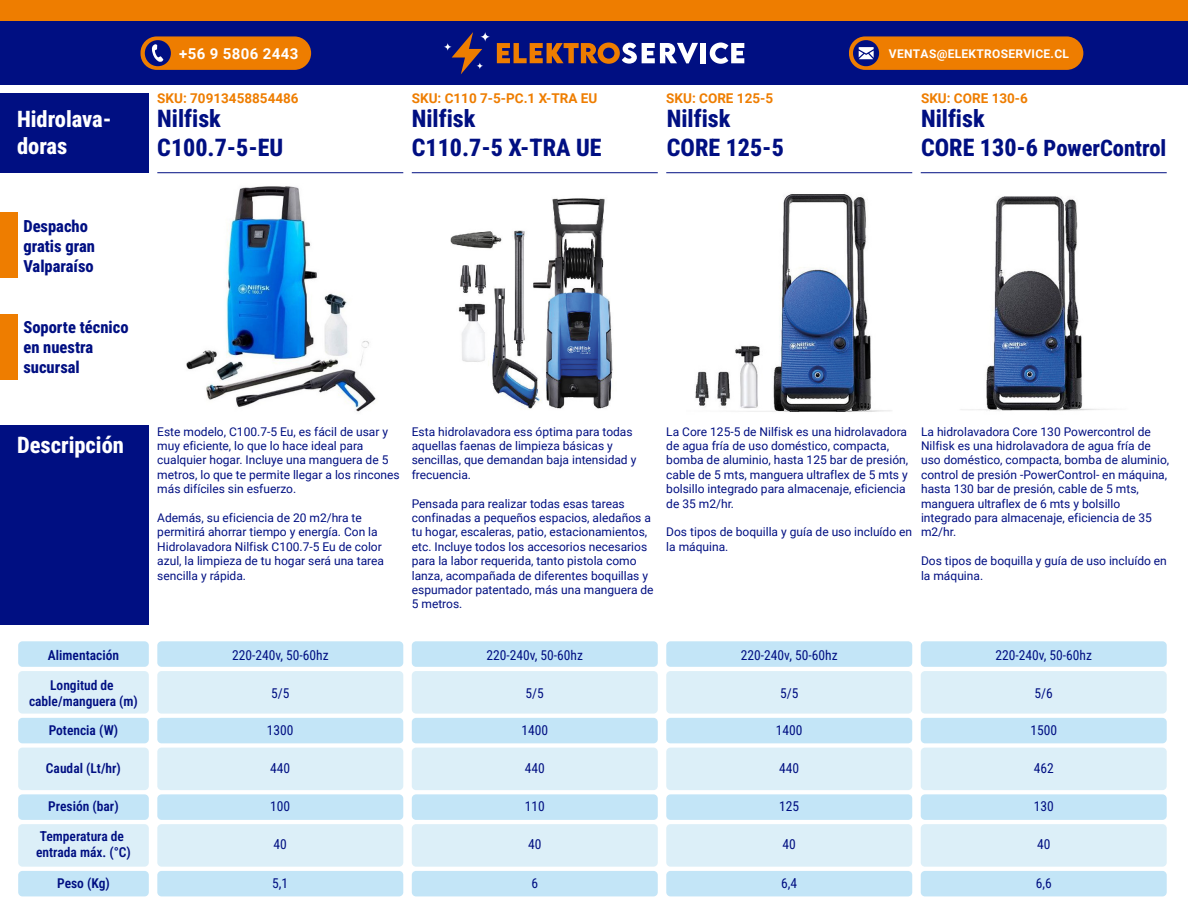
<style>
.page{position:relative;width:1188px;height:918px;background:#fff}
.page>*{position:absolute;margin:0;border:0;box-sizing:border-box;transform-origin:0 0}
.t1{font:800 24px/28.8px "Roboto Condensed";color:#000f82}
.t2{font:800 22.5px/27px "Roboto Condensed";color:#fff}
.t3{font:800 22.5px "Roboto Condensed";color:#000f82}
.t4{font:800 16.5px/19.8px "Roboto Condensed";color:#000f82}
.t5{font:700 15px "Roboto";letter-spacing:.025em;color:#fff}
.t6{font:13.5px "Roboto Condensed";color:#000f82}
.t7{font:600 13.5px/16.2px "Roboto Condensed";color:#000f82;text-align:center}
.t8{font:700 13.5px "Roboto";color:#ee7d00}
.t9{font:12px/14.4px "Roboto";color:#000f82}
.t10{font:700 12px "Roboto";letter-spacing:.025em;color:#fff}
.s1{font-size:24px}
</style>
<div class="page">
<div style="left:0;top:0;width:1188px;height:21px;background:#ee7d00"></div>
<div style="left:0;top:21px;width:1188px;height:64px;background:#000f82"></div>
<div style="left:0;top:425px;width:149px;height:199px;background:#000f82"></div>
<div style="left:0;top:94px;width:149px;height:79px;background:#000f82"></div>
<hr style="left:157px;top:172px;width:246px;height:1px;background:#000f82">
<div style="left:157px;top:794px;width:246px;height:26px;background:#c3e5f7;border-radius:4px"></div>
<div style="left:157px;top:824px;width:246px;height:43px;background:#dceff8;border-radius:4px"></div>
<div style="left:18px;top:794px;width:131px;height:26px;background:#c3e5f7;border-radius:4px"></div>
<div style="left:18px;top:824px;width:131px;height:43px;background:#dceff8;border-radius:4px"></div>
<div style="left:157px;top:641px;width:246px;height:26px;background:#c3e5f7;border-radius:4px"></div>
<div style="left:18px;top:641px;width:131px;height:26px;background:#c3e5f7;border-radius:4px"></div>
<div style="left:157px;top:671px;width:246px;height:43px;background:#dceff8;border-radius:4px"></div>
<div style="left:18px;top:671px;width:131px;height:43px;background:#dceff8;border-radius:4px"></div>
<div style="left:157px;top:718px;width:246px;height:25px;background:#c3e5f7;border-radius:4px"></div>
<div style="left:18px;top:718px;width:131px;height:25px;background:#c3e5f7;border-radius:4px"></div>
<div style="left:157px;top:748px;width:246px;height:42px;background:#dceff8;border-radius:4px"></div>
<div style="left:18px;top:748px;width:131px;height:42px;background:#dceff8;border-radius:4px"></div>
<div style="left:157px;top:871px;width:246px;height:25px;background:#c3e5f7;border-radius:4px"></div>
<div style="left:18px;top:871px;width:131px;height:25px;background:#c3e5f7;border-radius:4px"></div>
<hr style="left:921px;top:172px;width:246px;height:1px;background:#000f82">
<hr style="left:666px;top:172px;width:246px;height:1px;background:#000f82">
<hr style="left:412px;top:172px;width:246px;height:1px;background:#000f82">
<div style="left:412px;top:794px;width:246px;height:26px;background:#c3e5f7;border-radius:4px"></div>
<div style="left:412px;top:824px;width:246px;height:43px;background:#dceff8;border-radius:4px"></div>
<div style="left:666px;top:794px;width:246px;height:26px;background:#c3e5f7;border-radius:4px"></div>
<div style="left:666px;top:824px;width:246px;height:43px;background:#dceff8;border-radius:4px"></div>
<div style="left:921px;top:794px;width:246px;height:26px;background:#c3e5f7;border-radius:4px"></div>
<div style="left:921px;top:824px;width:246px;height:43px;background:#dceff8;border-radius:4px"></div>
<div style="left:412px;top:641px;width:246px;height:26px;background:#c3e5f7;border-radius:4px"></div>
<div style="left:666px;top:641px;width:246px;height:26px;background:#c3e5f7;border-radius:4px"></div>
<div style="left:921px;top:641px;width:246px;height:26px;background:#c3e5f7;border-radius:4px"></div>
<div style="left:412px;top:671px;width:246px;height:43px;background:#dceff8;border-radius:4px"></div>
<div style="left:666px;top:671px;width:246px;height:43px;background:#dceff8;border-radius:4px"></div>
<div style="left:921px;top:671px;width:246px;height:43px;background:#dceff8;border-radius:4px"></div>
<div style="left:412px;top:718px;width:246px;height:25px;background:#c3e5f7;border-radius:4px"></div>
<div style="left:666px;top:718px;width:246px;height:25px;background:#c3e5f7;border-radius:4px"></div>
<div style="left:921px;top:718px;width:246px;height:25px;background:#c3e5f7;border-radius:4px"></div>
<div style="left:412px;top:748px;width:246px;height:42px;background:#dceff8;border-radius:4px"></div>
<div style="left:666px;top:748px;width:246px;height:42px;background:#dceff8;border-radius:4px"></div>
<div style="left:921px;top:748px;width:246px;height:42px;background:#dceff8;border-radius:4px"></div>
<div style="left:412px;top:871px;width:246px;height:25px;background:#c3e5f7;border-radius:4px"></div>
<div style="left:666px;top:871px;width:246px;height:25px;background:#c3e5f7;border-radius:4px"></div>
<div style="left:921px;top:871px;width:246px;height:25px;background:#c3e5f7;border-radius:4px"></div>
<svg style="left:452px;top:32px;width:30px;height:42px"></svg>
<svg style="left:444px;top:43px;width:8px;height:8px"></svg>
<svg style="left:480px;top:32px;width:10px;height:10px"></svg>
<svg style="left:476px;top:62px;width:7px;height:7px"></svg>
<svg style="left:497px;top:43px;width:201px;height:21px"></svg>
<div style="left:701px;top:43px;width:5px;height:20px;background:#fff"></div>
<svg style="left:710px;top:43px;width:34px;height:21px"></svg>
<img style="left:960px;top:196px;width:148px;height:215px">
<img style="left:695px;top:194px;width:197px;height:218px">
<img style="left:450px;top:198px;width:163px;height:211px">
<div style="left:849px;top:36px;width:234px;height:34px;background:#ee7d00;border-radius:16px"></div>
<svg style="left:853px;top:40px;width:26px;height:26px"></svg>
<div style="left:141px;top:36px;width:170px;height:34px;background:#ee7d00;border-radius:16px"></div>
<div style="left:145px;top:40px;width:26px;height:26px;background:#000f82;border-radius:50%"></div>
<svg style="left:152px;top:44px;width:11px;height:18px"></svg>
<img style="left:186px;top:186px;width:190px;height:226px">
<div style="left:0;top:213px;width:17px;height:65px;background:#ee7d00"></div>
<div style="left:0;top:314px;width:17px;height:65px;background:#ee7d00"></div>
<p class="t5" style="left:179px;top:43px;width:121px">+56 9 5806 2443</p>
<p class="t10" style="left:889px;top:46px;width:182px">VENTAS@ELEKTROSERVICE.CL</p>
<p class="t8" style="left:157px;top:89px;width:143px">SKU: 70913458854486</p>
<h2 class="t2" style="left:17px;top:105px;width:96px">Hidrolava&shy;doras</h2>
<h1 class="t1" style="left:157px;top:104px;width:128px">Nilfisk<br>C100.7-5-EU</h1>
<p class="t8" style="left:412px;top:89px;width:187px">SKU: C110 7-5-PC.1 X-TRA EU</p>
<p class="t8" style="left:666px;top:89px;width:108px">SKU: CORE 125-5</p>
<p class="t8" style="left:921px;top:89px;width:108px">SKU: CORE 130-6</p>
<h1 class="t1" style="left:412px;top:104px;width:191px">Nilfisk<br>C110.7-5 X-TRA UE</h1>
<h1 class="t1" style="left:921px;top:104px;width:65px">Nilfisk</h1>
<h1 class="t1" style="left:667px;top:104px;width:119px">Nilfisk<br>CORE 125-5</h1>
<h2 class="t3" style="left:921px;top:132px;width:247px"><span class="s1">CORE 130-6</span> PowerControl</h2>
<h3 class="t4" style="left:23px;top:216px;width:73px">Despacho gratis gran<br>Valparaíso</h3>
<h3 class="t4" style="left:23px;top:317px;width:107px">Soporte técnico en nuestra sucursal</h3>
<h2 class="t2" style="left:17px;top:431px;width:108px">Descripción</h2>
<p class="t9" style="left:157px;top:424px;width:244px">Este modelo, C100.7-5 Eu, es fácil de usar y muy eficiente, lo que lo hace ideal para cualquier hogar. Incluye una manguera de 5 metros, lo que te permite llegar a los rincones más difíciles sin esfuerzo.</p>
<p class="t9" style="left:157px;top:510px;width:228px">Además, su eficiencia de 20 m2/hra te permitirá ahorrar tiempo y energía. Con la Hidrolavadora Nilfisk C100.7-5 Eu de color azul, la limpieza de tu hogar será una tarea sencilla y rápida.</p>
<p class="t9" style="left:412px;top:424px;width:226px">Esta hidrolavadora ess óptima para todas aquellas faenas de limpieza básicas y sencillas, que demandan baja intensidad y frecuencia.</p>
<p class="t9" style="left:412px;top:496px;width:243px">Pensada para realizar todas esas tareas confinadas a pequeños espacios, aledaños a tu hogar, escaleras, patio, estacionamientos, etc. Incluye todos los accesorios necesarios para la labor requerida, tanto pistola como lanza, acompañada de diferentes boquillas y espumador patentado, más una manguera de 5 metros.</p>
<p class="t9" style="left:666px;top:424px;width:243px">La Core 125-5 de Nilfisk es una hidrolavadora de agua fría de uso doméstico, compacta, bomba de aluminio, hasta 125 bar de presión, cable de 5 mts, manguera ultraflex de 5 mts y bolsillo integrado para almacenaje, eficiencia de 35 m2/hr.</p>
<p class="t9" style="left:666px;top:524px;width:247px">Dos tipos de boquilla y guía de uso incluído en la máquina.</p>
<p class="t9" style="left:921px;top:424px;width:250px">La hidrolavadora Core 130 Powercontrol de Nilfisk es una hidrolavadora de agua fría de uso doméstico, compacta, bomba de aluminio, control de presión -PowerControl- en máquina, hasta 130 bar de presión, cable de 5 mts, manguera ultraflex de 6 mts y bolsillo integrado para almacenaje, eficiencia de 35 m2/hr.</p>
<p class="t9" style="left:921px;top:553px;width:247px">Dos tipos de boquilla y guía de uso incluído en la máquina.</p>
<p class="t7" style="left:48px;top:646px;width:73px">Alimentación</p>
<p class="t6" style="left:232px;top:645px;width:98px">220-240v, 50-60hz</p>
<p class="t7" style="left:29px;top:676px;width:110px">Longitud de cable/manguera (m)</p>
<p class="t6" style="left:271px;top:684px;width:20px">5/5</p>
<p class="t7" style="left:49px;top:721px;width:71px">Potencia (W)</p>
<p class="t6" style="left:267px;top:720px;width:28px">1300</p>
<p class="t7" style="left:46px;top:759px;width:77px">Caudal (Lt/hr)</p>
<p class="t6" style="left:270px;top:759px;width:22px">440</p>
<p class="t7" style="left:48px;top:798px;width:72px">Presión (bar)</p>
<p class="t6" style="left:270px;top:797px;width:22px">100</p>
<p class="t7" style="left:36px;top:828px;width:96px;text-align:left">Temperatura de entrada máx. (°C)</p>
<p class="t6" style="left:274px;top:835px;width:15px">40</p>
<p class="t7" style="left:57px;top:874px;width:54px">Peso (Kg)</p>
<p class="t6" style="left:272px;top:873px;width:17px">5,1</p>
<p class="t6" style="left:486px;top:645px;width:98px">220-240v, 50-60hz</p>
<p class="t6" style="left:526px;top:684px;width:20px">5/5</p>
<p class="t6" style="left:521px;top:720px;width:28px">1400</p>
<p class="t6" style="left:525px;top:759px;width:22px">440</p>
<p class="t6" style="left:525px;top:797px;width:22px">110</p>
<p class="t6" style="left:528px;top:835px;width:15px">40</p>
<p class="t6" style="left:741px;top:645px;width:98px">220-240v, 50-60hz</p>
<p class="t6" style="left:780px;top:684px;width:20px">5/5</p>
<p class="t6" style="left:776px;top:720px;width:28px">1400</p>
<p class="t6" style="left:779px;top:759px;width:22px">440</p>
<p class="t6" style="left:779px;top:797px;width:22px">125</p>
<p class="t6" style="left:783px;top:835px;width:15px">40</p>
<p class="t6" style="left:995px;top:645px;width:98px">220-240v, 50-60hz</p>
<p class="t6" style="left:1035px;top:684px;width:20px">5/6</p>
<p class="t6" style="left:1030px;top:720px;width:28px">1500</p>
<p class="t6" style="left:1034px;top:759px;width:22px">462</p>
<p class="t6" style="left:1034px;top:797px;width:22px">130</p>
<p class="t6" style="left:1037px;top:835px;width:15px">40</p>
<p class="t6" style="left:531px;top:873px;width:8px">6</p>
<p class="t6" style="left:781px;top:873px;width:17px">6,4</p>
<p class="t6" style="left:1036px;top:873px;width:17px">6,6</p>
</div>
